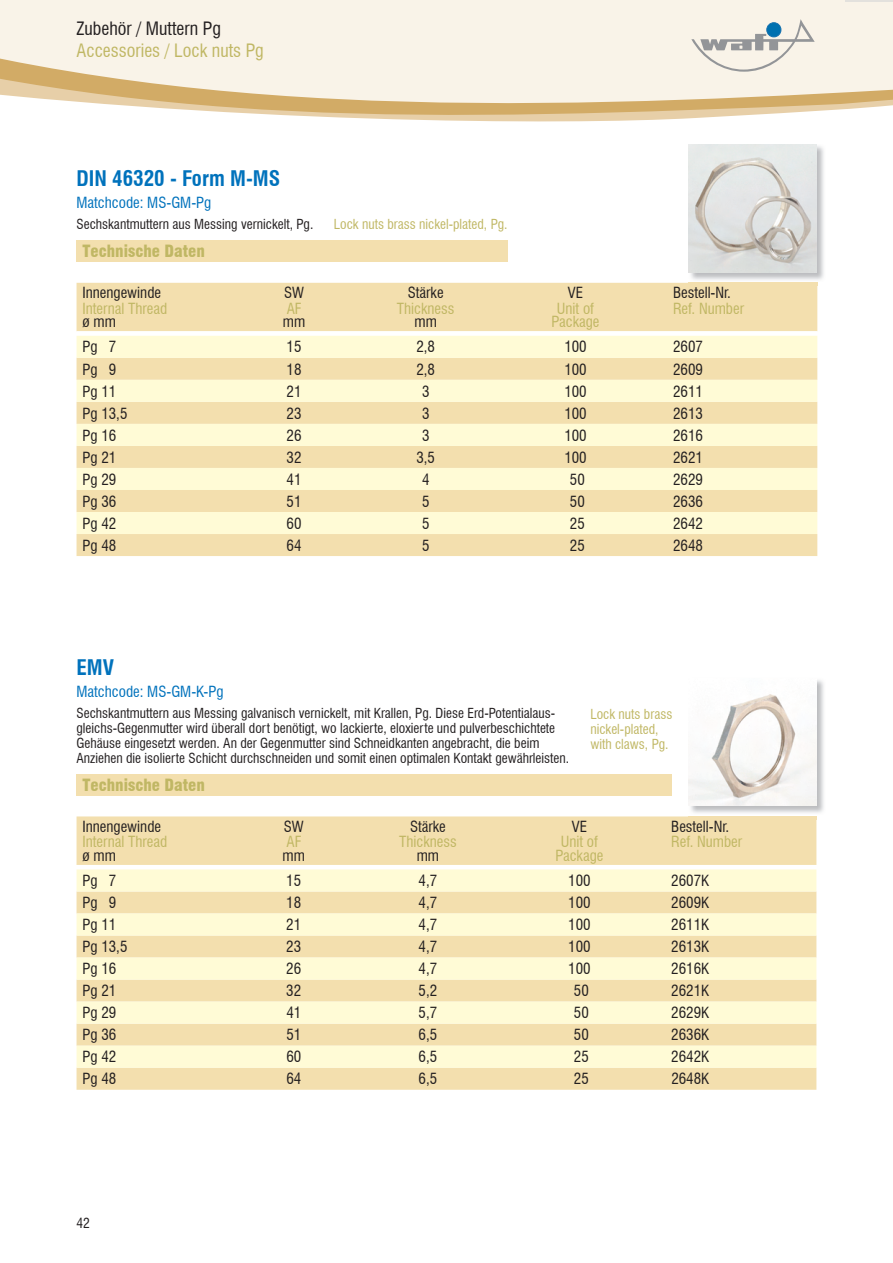
<style>
.page{position:relative;width:893px;height:1263px;background:#fff}
.page>*{position:absolute;margin:0;border:0;box-sizing:border-box;transform-origin:0 0}
.t1{font:700 condensed 21px "Swiss 721 BT";color:#0072bc}
.t2{font:condensed 18px "Swiss 721 BT";color:#c0b764}
.t3{font:condensed 18px "Swiss 721 BT";color:#231f20}
.t4{font:900 condensed 16.5px "Swiss 721 BT";color:#c0b764}
.t5{font:condensed 15px "Swiss 721 BT";color:#231f20}
.t6{font:condensed 15px "Swiss 721 BT";color:#c0b764}
.t7{font:condensed 15px "Swiss 721 BT";color:#0072bc}
.t8{font:condensed 13.5px/15px "Swiss 721 BT";color:#231f20}
.t9{font:condensed 13.5px/15px "Swiss 721 BT";color:#c0b764}
</style>
<div class="page">
<div style="left:0;top:0;width:893px;height:8px;background:#f9f3e8"></div>
<svg style="left:0;top:8px;width:893px;height:114px;background:#f3e8d5"></svg>
<svg style="left:691px;top:19px;width:124px;height:53px;background:#e0ded8"></svg>
<hr style="left:845px;top:0;width:48px;height:1px;background:#e3e1dd">
<div style="left:77px;top:283px;width:740px;height:273px;background:#f3dfae"></div>
<svg style="left:77px;top:331px;width:740px;height:5px"></svg>
<svg style="left:77px;top:336px;width:740px;height:198px;background:#f9eec4"></svg>
<div style="left:77px;top:240px;width:431px;height:21px;background:#f3dfae"></div>
<div style="left:77px;top:816px;width:739px;height:274px;background:#f3dfae"></div>
<svg style="left:77px;top:865px;width:739px;height:4px"></svg>
<svg style="left:77px;top:869px;width:739px;height:199px;background:#f9eec5"></svg>
<div style="left:77px;top:774px;width:595px;height:21px;background:#f3dfae"></div>
<img style="left:688px;top:680px;width:136px;height:139px">
<img style="left:688px;top:816px;width:128px;height:3px">
<img style="left:689px;top:680px;width:127px;height:126px">
<img style="left:688px;top:144px;width:136px;height:142px">
<img style="left:688px;top:283px;width:129px;height:3px">
<img style="left:689px;top:145px;width:127px;height:127px">
<p class="t3" style="left:77px;top:18px;width:146px">Zubehör / Muttern Pg</p>
<p class="t2" style="left:77px;top:39px;width:189px">Accessories / Lock nuts Pg</p>
<h1 class="t1" style="left:77px;top:166px;width:205px">DIN 46320 - Form M-MS</h1>
<p class="t8" style="left:77px;top:217px;width:238px">Sechskantmuttern aus Messing vernickelt, Pg.</p>
<p class="t9" style="left:334px;top:217px;width:175px">Lock nuts brass nickel-plated, Pg.</p>
<p class="t4" style="left:83px;top:241px;width:124px">Technische Daten</p>
<p class="t7" style="left:77px;top:194px;width:136px">Matchcode: MS-GM-Pg</p>
<p class="t5" style="left:83px;top:284px;width:80px">Innengewinde</p>
<p class="t5" style="left:284px;top:284px;width:21px">SW</p>
<p class="t5" style="left:408px;top:284px;width:37px">Stärke</p>
<p class="t5" style="left:568px;top:284px;width:17px">VE</p>
<p class="t5" style="left:673px;top:284px;width:59px">Bestell-Nr.</p>
<p class="t6" style="left:83px;top:299px;width:86px">Internal Thread</p>
<p class="t6" style="left:287px;top:299px;width:16px">AF</p>
<p class="t6" style="left:397px;top:299px;width:59px">Thickness</p>
<p class="t6" style="left:557px;top:299px;width:39px">Unit of</p>
<p class="t6" style="left:673px;top:299px;width:73px">Ref. Number</p>
<p class="t5" style="left:83px;top:312px;width:35px">ø mm</p>
<p class="t5" style="left:283px;top:312px;width:24px">mm</p>
<p class="t5" style="left:415px;top:312px;width:24px">mm</p>
<p class="t6" style="left:552px;top:312px;width:49px">Package</p>
<p class="t5" style="left:83px;top:338px;width:35px">Pg 7</p>
<p class="t5" style="left:287px;top:338px;width:16px">15</p>
<p class="t5" style="left:416px;top:338px;width:20px">2,8</p>
<p class="t5" style="left:564px;top:338px;width:24px">100</p>
<p class="t5" style="left:673px;top:338px;width:31px">2607</p>
<p class="t5" style="left:83px;top:360px;width:35px">Pg 9</p>
<p class="t5" style="left:287px;top:360px;width:16px">18</p>
<p class="t5" style="left:416px;top:360px;width:20px">2,8</p>
<p class="t5" style="left:564px;top:360px;width:24px">100</p>
<p class="t5" style="left:673px;top:360px;width:31px">2609</p>
<p class="t5" style="left:83px;top:382px;width:35px">Pg 11</p>
<p class="t5" style="left:287px;top:382px;width:16px">21</p>
<p class="t5" style="left:422px;top:382px;width:9px">3</p>
<p class="t5" style="left:564px;top:382px;width:24px">100</p>
<p class="t5" style="left:673px;top:382px;width:31px">2611</p>
<p class="t5" style="left:83px;top:404px;width:46px">Pg 13,5</p>
<p class="t5" style="left:287px;top:404px;width:16px">23</p>
<p class="t5" style="left:422px;top:404px;width:9px">3</p>
<p class="t5" style="left:564px;top:404px;width:24px">100</p>
<p class="t5" style="left:673px;top:404px;width:31px">2613</p>
<p class="t5" style="left:83px;top:426px;width:35px">Pg 16</p>
<p class="t5" style="left:287px;top:426px;width:16px">26</p>
<p class="t5" style="left:422px;top:426px;width:9px">3</p>
<p class="t5" style="left:564px;top:426px;width:24px">100</p>
<p class="t5" style="left:673px;top:426px;width:31px">2616</p>
<p class="t5" style="left:83px;top:448px;width:35px">Pg 21</p>
<p class="t5" style="left:287px;top:448px;width:16px">32</p>
<p class="t5" style="left:416px;top:448px;width:20px">3,5</p>
<p class="t5" style="left:564px;top:448px;width:24px">100</p>
<p class="t5" style="left:673px;top:448px;width:31px">2621</p>
<p class="t5" style="left:83px;top:470px;width:35px">Pg 29</p>
<p class="t5" style="left:287px;top:470px;width:16px">41</p>
<p class="t5" style="left:422px;top:470px;width:9px">4</p>
<p class="t5" style="left:570px;top:470px;width:16px">50</p>
<p class="t5" style="left:673px;top:470px;width:31px">2629</p>
<p class="t5" style="left:83px;top:492px;width:35px">Pg 36</p>
<p class="t5" style="left:287px;top:492px;width:16px">51</p>
<p class="t5" style="left:422px;top:492px;width:9px">5</p>
<p class="t5" style="left:570px;top:492px;width:16px">50</p>
<p class="t5" style="left:673px;top:492px;width:31px">2636</p>
<p class="t5" style="left:83px;top:514px;width:35px">Pg 42</p>
<p class="t5" style="left:287px;top:514px;width:16px">60</p>
<p class="t5" style="left:422px;top:514px;width:9px">5</p>
<p class="t5" style="left:570px;top:514px;width:16px">25</p>
<p class="t5" style="left:673px;top:514px;width:31px">2642</p>
<p class="t5" style="left:83px;top:536px;width:35px">Pg 48</p>
<p class="t5" style="left:287px;top:536px;width:16px">64</p>
<p class="t5" style="left:422px;top:536px;width:9px">5</p>
<p class="t5" style="left:570px;top:536px;width:16px">25</p>
<p class="t5" style="left:673px;top:536px;width:31px">2648</p>
<h1 class="t1" style="left:77px;top:655px;width:39px">EMV</h1>
<p class="t8" style="left:77px;top:706px;width:494px">Sechskantmuttern aus Messing galvanisch vernickelt, mit Krallen, Pg. Diese Erd-Potentialaus&shy;gleichs-Gegenmutter wird überall dort benötigt, wo lackierte, eloxierte und pulverbeschichtete Gehäuse eingesetzt werden. An der Gegenmutter sind Schneidkanten angebracht, die beim Anziehen die isolierte Schicht durchschneiden und somit einen optimalen Kontakt gewährleisten.</p>
<p class="t9" style="left:590px;top:706px;width:84px">Lock nuts brass nickel-plated, with claws, Pg.</p>
<p class="t4" style="left:83px;top:775px;width:124px">Technische Daten</p>
<p class="t7" style="left:77px;top:683px;width:148px">Matchcode: MS-GM-K-Pg</p>
<p class="t5" style="left:83px;top:818px;width:80px">Innengewinde</p>
<p class="t5" style="left:284px;top:818px;width:21px">SW</p>
<p class="t5" style="left:410px;top:818px;width:37px">Stärke</p>
<p class="t5" style="left:572px;top:818px;width:17px">VE</p>
<p class="t5" style="left:671px;top:818px;width:59px">Bestell-Nr.</p>
<p class="t6" style="left:83px;top:833px;width:86px">Internal Thread</p>
<p class="t6" style="left:286px;top:833px;width:16px">AF</p>
<p class="t6" style="left:399px;top:833px;width:59px">Thickness</p>
<p class="t6" style="left:561px;top:833px;width:39px">Unit of</p>
<p class="t6" style="left:671px;top:833px;width:73px">Ref. Number</p>
<p class="t5" style="left:83px;top:846px;width:35px">ø mm</p>
<p class="t5" style="left:283px;top:846px;width:24px">mm</p>
<p class="t5" style="left:417px;top:846px;width:24px">mm</p>
<p class="t6" style="left:556px;top:846px;width:49px">Package</p>
<p class="t5" style="left:83px;top:872px;width:35px">Pg 7</p>
<p class="t5" style="left:286px;top:872px;width:16px">15</p>
<p class="t5" style="left:419px;top:872px;width:20px">4,7</p>
<p class="t5" style="left:568px;top:872px;width:24px">100</p>
<p class="t5" style="left:671px;top:872px;width:40px">2607K</p>
<p class="t5" style="left:83px;top:894px;width:35px">Pg 9</p>
<p class="t5" style="left:286px;top:894px;width:16px">18</p>
<p class="t5" style="left:419px;top:894px;width:20px">4,7</p>
<p class="t5" style="left:568px;top:894px;width:24px">100</p>
<p class="t5" style="left:671px;top:894px;width:40px">2609K</p>
<p class="t5" style="left:83px;top:916px;width:35px">Pg 11</p>
<p class="t5" style="left:286px;top:916px;width:16px">21</p>
<p class="t5" style="left:419px;top:916px;width:20px">4,7</p>
<p class="t5" style="left:568px;top:916px;width:24px">100</p>
<p class="t5" style="left:671px;top:916px;width:40px">2611K</p>
<p class="t5" style="left:83px;top:938px;width:46px">Pg 13,5</p>
<p class="t5" style="left:286px;top:938px;width:16px">23</p>
<p class="t5" style="left:419px;top:938px;width:20px">4,7</p>
<p class="t5" style="left:568px;top:938px;width:24px">100</p>
<p class="t5" style="left:671px;top:938px;width:40px">2613K</p>
<p class="t5" style="left:83px;top:960px;width:35px">Pg 16</p>
<p class="t5" style="left:286px;top:960px;width:16px">26</p>
<p class="t5" style="left:419px;top:960px;width:20px">4,7</p>
<p class="t5" style="left:568px;top:960px;width:24px">100</p>
<p class="t5" style="left:671px;top:960px;width:40px">2616K</p>
<p class="t5" style="left:83px;top:982px;width:35px">Pg 21</p>
<p class="t5" style="left:286px;top:982px;width:16px">32</p>
<p class="t5" style="left:419px;top:982px;width:20px">5,2</p>
<p class="t5" style="left:574px;top:982px;width:16px">50</p>
<p class="t5" style="left:671px;top:982px;width:40px">2621K</p>
<p class="t5" style="left:83px;top:1004px;width:35px">Pg 29</p>
<p class="t5" style="left:286px;top:1004px;width:16px">41</p>
<p class="t5" style="left:419px;top:1004px;width:20px">5,7</p>
<p class="t5" style="left:574px;top:1004px;width:16px">50</p>
<p class="t5" style="left:671px;top:1004px;width:40px">2629K</p>
<p class="t5" style="left:83px;top:1026px;width:35px">Pg 36</p>
<p class="t5" style="left:286px;top:1026px;width:16px">51</p>
<p class="t5" style="left:419px;top:1026px;width:20px">6,5</p>
<p class="t5" style="left:574px;top:1026px;width:16px">50</p>
<p class="t5" style="left:671px;top:1026px;width:40px">2636K</p>
<p class="t5" style="left:83px;top:1048px;width:35px">Pg 42</p>
<p class="t5" style="left:286px;top:1048px;width:16px">60</p>
<p class="t5" style="left:419px;top:1048px;width:20px">6,5</p>
<p class="t5" style="left:574px;top:1048px;width:16px">25</p>
<p class="t5" style="left:671px;top:1048px;width:40px">2642K</p>
<p class="t5" style="left:83px;top:1070px;width:35px">Pg 48</p>
<p class="t5" style="left:286px;top:1070px;width:16px">64</p>
<p class="t5" style="left:419px;top:1070px;width:20px">6,5</p>
<p class="t5" style="left:574px;top:1070px;width:16px">25</p>
<p class="t5" style="left:671px;top:1070px;width:40px">2648K</p>
<p class="t8" style="left:77px;top:1215px;width:15px">42</p>
</div>
